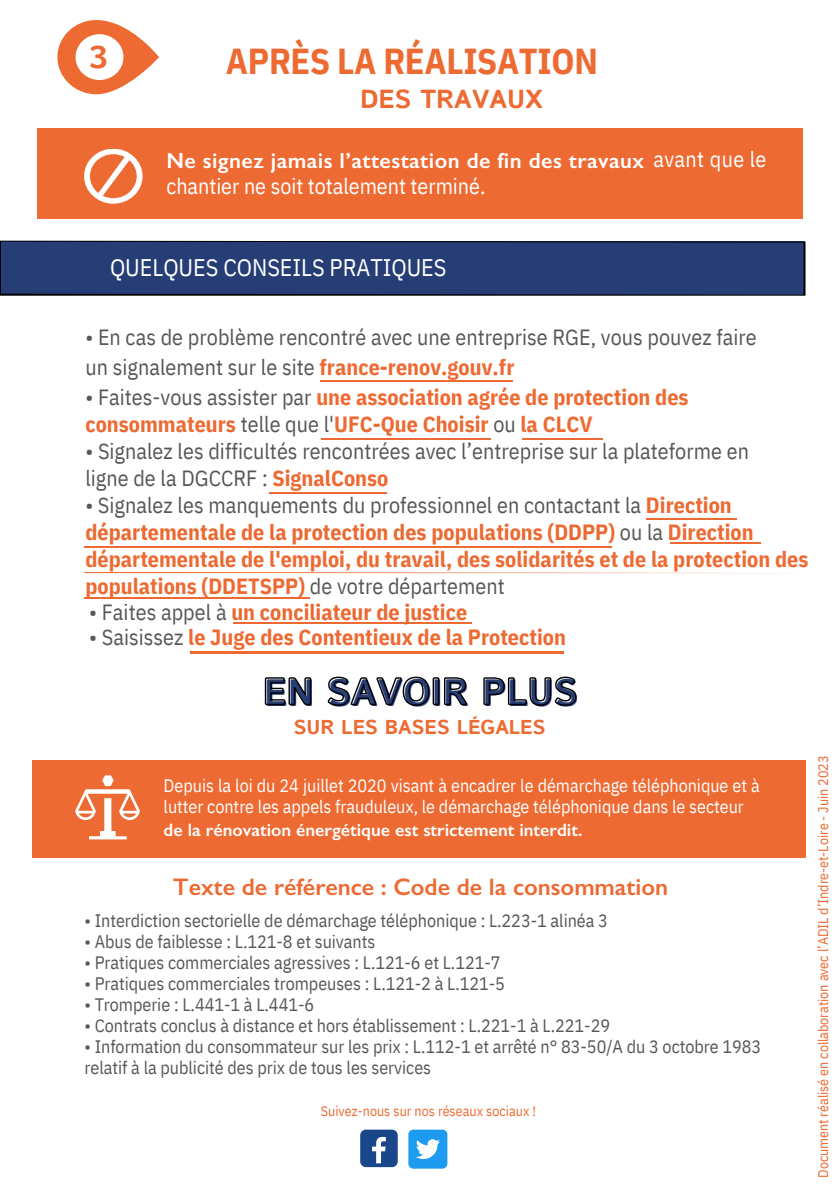
<style>
.page{position:relative;width:839px;height:1191px;background:#fff}
.page>*{position:absolute;margin:0;border:0;box-sizing:border-box;transform-origin:0 0}
.t1{font:700 37.8px "Istok";color:#263d75}
.t2{font:700 36px "IBM Plex Sans Cond";letter-spacing:-.01em;color:#ed6a32}
.t3{font:700 32px "Istok";color:#ed6a32}
.t4{font:700 26px "Istok";color:#ed6a32}
.t5{font:600 24px "Gill Sans";color:#ed6a32}
.t6{font:24px "IBM Plex Sans Cond";color:#fff}
.t7{font:700 22px/27px "IBM Plex Sans Cond";color:#ed6a32}
.t8{font:22px "IBM Plex Sans Cond";color:#575756}
.t9{font:600 22px "Gill Sans";letter-spacing:.02em;color:#fff}
.t10{font:700 22px "IBM Plex Sans Cond";color:#ec6931}
.t11{font:22px "IBM Plex Sans Cond";color:#fff}
.t12{font:700 20px "Istok";color:#ed6a32}
.t13{font:18px "IBM Plex Sans Cond";color:#575756}
.t14{font:18px/21px "IBM Plex Sans Cond";color:#fff}
.t15{font:600 18px "Gill Sans";color:#fff}
.t16{font:14px "IBM Plex Sans Cond";color:#ed6a32}
.s1{font-family:"IBM Plex Sans Cond";font-weight:400}
.s2{font-weight:700;color:#ed6a32}
.s3{font-weight:400;color:#575756}
.s4{font-weight:700;color:#ec6931}
.s5{color:#ec6931}
</style>
<div class="page">
<div style="left:32px;top:761px;width:773px;height:97px;background:#ed6a32"></div>
<svg style="left:75px;top:775px;width:65px;height:64px"></svg>
<svg style="left:0;top:241px;width:805px;height:55px;background:#253b70"></svg>
<div style="left:38px;top:128px;width:764px;height:91px;background:#ed6a32"></div>
<svg style="left:57px;top:20px;width:102px;height:74px"></svg>
<div style="left:75px;top:34px;width:48px;height:46px;background:#fff;border-radius:50%"></div>
<svg style="left:84px;top:149px;width:58px;height:54px"></svg>
<svg style="left:264px;top:676px;width:313px;height:30px"></svg>
<hr style="left:321px;top:380px;width:191px;height:1px;background:#ed6a32">
<hr style="left:321px;top:438px;width:169px;height:2px;background:#ed6a32">
<hr style="left:523px;top:438px;width:80px;height:2px;background:#ed6a32">
<hr style="left:269px;top:492px;width:117px;height:1px;background:#ed6a32">
<hr style="left:646px;top:519px;width:90px;height:1px;background:#ed6a32">
<hr style="left:84px;top:546px;width:527px;height:2px;background:#ed6a32">
<svg style="left:84px;top:572px;width:638px;height:1px"></svg>
<hr style="left:233px;top:622px;width:239px;height:1px;background:#ed6a32">
<hr style="left:190px;top:651px;width:373px;height:2px;background:#ed6a32">
<hr style="left:84px;top:597px;width:226px;height:1px;background:#ed6a32">
<hr style="left:670px;top:543px;width:90px;height:1px;background:#ed6a32">
<div style="left:360px;top:1130px;width:37px;height:37px;background:#1a4789;border-radius:6px"></div>
<svg style="left:372px;top:1137px;width:14px;height:26px"></svg>
<div style="left:408px;top:1130px;width:39px;height:39px;background:#1d9bf0;border-radius:5px"></div>
<svg style="left:416px;top:1139px;width:24px;height:20px"></svg>
<p class="t3" style="left:89px;top:44px;width:20px">3</p>
<p class="t2" style="left:226px;top:37px;width:373px">APRÈS LA RÉALISATION</p>
<p class="t4" style="left:360px;top:88px;width:184px">DES TRAVAUX</p>
<p class="t9" style="left:166px;top:147px;width:601px">Ne signez jamais l’attestation de fin des travaux <span class="s1">avant que le</span></p>
<p class="t11" style="left:166px;top:171px;width:320px">chantier ne soit totalement terminé.</p>
<p class="t6" style="left:110px;top:251px;width:338px">QUELQUES CONSEILS PRATIQUES</p>
<p class="t8" style="left:85px;top:322px;width:673px">• En cas de problème rencontré avec une entreprise RGE, vous pouvez faire</p>
<p class="t8" style="left:85px;top:352px;width:430px">un signalement sur le site <span class="s2">france-renov.gouv.fr</span></p>
<p class="t7" style="left:85px;top:383px;width:604px"><span class="s3">• Faites-vous assister par</span> une association agrée de protection des consommateurs <span class="s3">telle que l'</span>UFC-Que Choisir <span class="s3">ou</span> la CLCV</p>
<p class="t8" style="left:85px;top:436px;width:665px">• Signalez les difficultés rencontrées avec l’entreprise sur la plateforme en</p>
<p class="t8" style="left:85px;top:463px;width:304px">ligne de la DGCCRF : <span class="s4">SignalConso</span></p>
<p class="t7" style="left:85px;top:491px;width:724px"><span class="s3">• Signalez les manquements du professionnel en contactant la</span> <span class="s5">Direction départementale de la protection des populations (DDPP)</span> <span class="s3">ou la</span> Direction départementale de l'emploi, du travail, des solidarités et de la protection des populations (DDETSPP) <span class="s3">de votre département</span></p>
<p class="t10" style="left:89px;top:597px;width:379px"><span class="s3">• Faites appel à</span> un conciliateur de justice</p>
<p class="t7" style="left:89px;top:624px;width:478px"><span class="s3">• Saisissez</span> le Juge des Contentieux de la Protection</p>
<p class="t1" style="left:264px;top:678px;width:316px">EN SAVOIR PLUS</p>
<p class="t12" style="left:294px;top:719px;width:253px">SUR LES BASES LÉGALES</p>
<p class="t14" style="left:164px;top:775px;width:598px">Depuis la loi du 24 juillet 2020 visant à encadrer le démarchage téléphonique et à lutter contre les appels frauduleux, le démarchage téléphonique dans le secteur</p>
<p class="t15" style="left:164px;top:819px;width:420px">de la rénovation énergétique est strictement interdit.</p>
<p class="t5" style="left:173px;top:872px;width:496px">Texte de référence : Code de la consommation</p>
<p class="t13" style="left:84px;top:908px;width:525px">• Interdiction sectorielle de démarchage téléphonique : L.223-1 alinéa 3</p>
<p class="t13" style="left:84px;top:929px;width:292px">• Abus de faiblesse : L.121-8 et suivants</p>
<p class="t13" style="left:84px;top:950px;width:417px">• Pratiques commerciales agressives : L.121-6 et L.121-7</p>
<p class="t13" style="left:84px;top:971px;width:422px">• Pratiques commerciales trompeuses : L.121-2 à L.121-5</p>
<p class="t13" style="left:84px;top:992px;width:231px">• Tromperie : L.441-1 à L.441-6</p>
<p class="t13" style="left:84px;top:1013px;width:527px">• Contrats conclus à distance et hors établissement : L.221-1 à L.221-29</p>
<p class="t13" style="left:84px;top:1034px;width:678px">• Information du consommateur sur les prix : L.112-1 et arrêté n° 83-50/A du 3 octobre 1983</p>
<p class="t13" style="left:84px;top:1055px;width:348px">relatif à la publicité des prix de tous les services</p>
<p class="t16" style="left:321px;top:1102px;width:217px">Suivez-nous sur nos réseaux sociaux !</p>
<p class="t16" style="left:813px;top:1178px;width:424px;rotate:-90deg">Document réalisé en collaboration avec l’ADIL d’Indre-et-Loire - Juin 2023</p>
</div>
